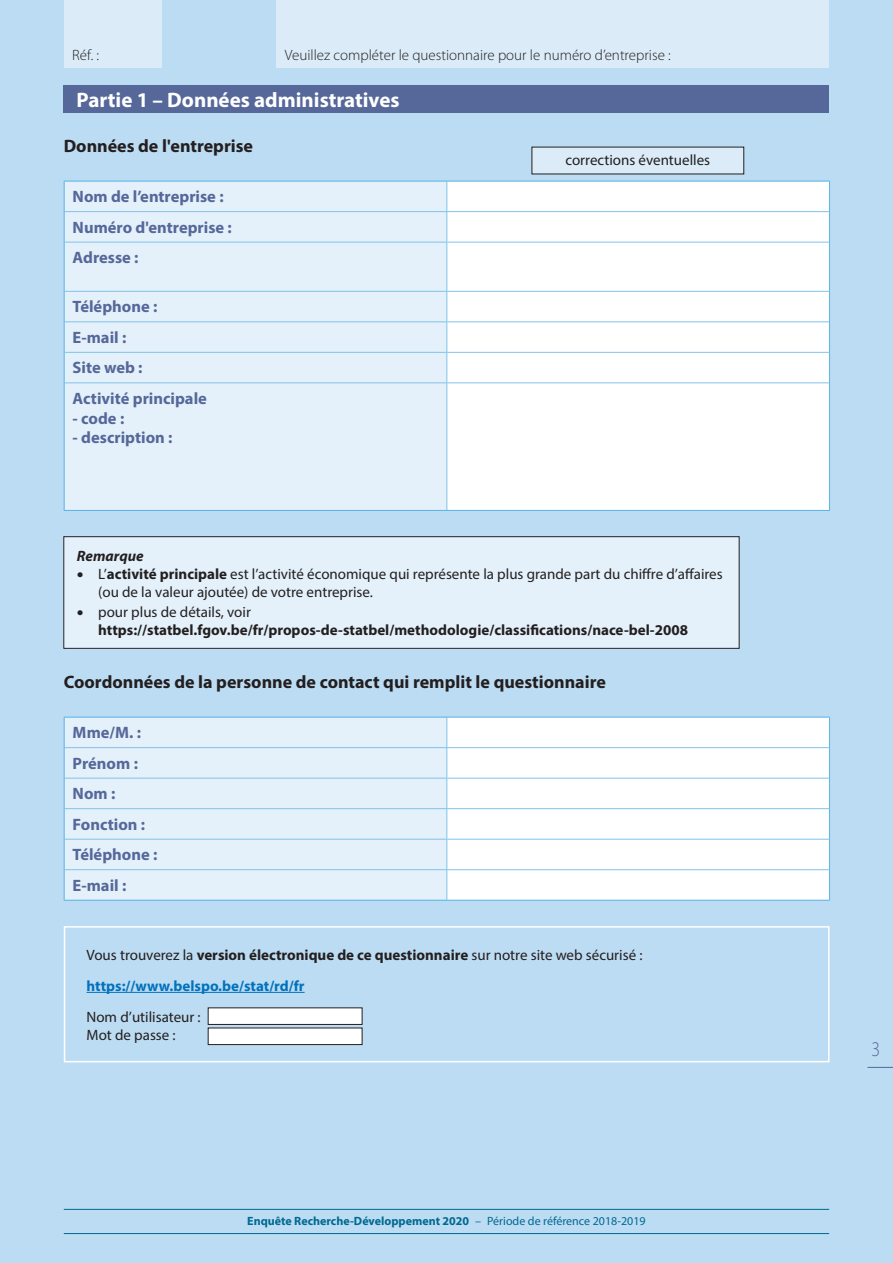
<style>
.page{position:relative;width:893px;height:1263px;background:#bcdcf3}
.page>*{position:absolute;margin:0;border:0;box-sizing:border-box;transform-origin:0 0}
.t1{font:700 21px "Myriad Pro";color:#fff}
.t2{font:300 21px "Myriad Pro";color:#56679a;scale:.85 1}
.t3{font:700 18px "Myriad Pro";color:#231f20}
.t4{font:700 16.5px/30.5px "Myriad Pro";color:#56679a}
.t5{font:15px/18px "Myriad Pro";color:#231f20}
.t6{font:700 15px/18px "Myriad Pro";color:#231f20}
.t7{font:300 15px "Myriad Pro";color:#231f20}
.t8{font:italic 700 15px "Myriad Pro";color:#231f20}
.t9{font:700 12px "Myriad Pro";color:#006991}
.s1{font-size:24px}
.s2{font-weight:700}
.s3{font-weight:400;font-size:24px}
.s4{font-weight:400}
.s5{font-weight:700;color:#0072bc}
</style>
<div class="page">
<div style="left:64px;top:0;width:98px;height:68px;background:#dbecf8"></div>
<div style="left:276px;top:0;width:553px;height:68px;background:#dbecf8"></div>
<hr style="left:64px;top:1209px;width:765px;height:1px;background:#006991">
<hr style="left:64px;top:1233px;width:765px;height:1px;background:#006991">
<svg style="left:867px;top:1067px;width:26px;height:1px"></svg>
<div style="left:64px;top:85px;width:765px;height:28px;background:#56679a"></div>
<div style="left:65px;top:182px;width:381px;height:328px;background:#e4f1fa"></div>
<div style="left:447px;top:182px;width:382px;height:328px;background:#fff"></div>
<hr style="left:446px;top:181px;width:1px;height:30px;background:#82c2ea">
<hr style="left:65px;top:211px;width:382px;height:1px;background:#82c2ea">
<hr style="left:447px;top:211px;width:382px;height:1px;background:#82c2ea">
<hr style="left:446px;top:212px;width:1px;height:30px;background:#82c2ea">
<hr style="left:65px;top:242px;width:382px;height:1px;background:#82c2ea">
<hr style="left:447px;top:242px;width:382px;height:1px;background:#82c2ea">
<hr style="left:446px;top:242px;width:1px;height:49px;background:#82c2ea">
<hr style="left:65px;top:291px;width:382px;height:1px;background:#82c2ea">
<hr style="left:447px;top:291px;width:382px;height:1px;background:#82c2ea">
<svg style="left:446px;top:292px;width:1px;height:29px"></svg>
<hr style="left:65px;top:321px;width:382px;height:1px;background:#82c2ea">
<hr style="left:447px;top:321px;width:382px;height:1px;background:#82c2ea">
<hr style="left:446px;top:322px;width:1px;height:30px;background:#82c2ea">
<hr style="left:65px;top:352px;width:382px;height:1px;background:#82c2ea">
<hr style="left:447px;top:352px;width:382px;height:1px;background:#82c2ea">
<svg style="left:446px;top:353px;width:1px;height:29px"></svg>
<hr style="left:65px;top:382px;width:382px;height:1px;background:#82c2ea">
<hr style="left:447px;top:382px;width:382px;height:1px;background:#82c2ea">
<hr style="left:446px;top:383px;width:1px;height:127px;background:#82c2ea">
<hr style="left:64px;top:181px;width:383px;height:1px;background:#55b3e5">
<hr style="left:64px;top:181px;width:1px;height:31px;background:#55b3e5">
<hr style="left:447px;top:181px;width:383px;height:1px;background:#55b3e5">
<hr style="left:829px;top:181px;width:1px;height:31px;background:#55b3e5">
<hr style="left:64px;top:212px;width:1px;height:30px;background:#55b3e5">
<hr style="left:829px;top:212px;width:1px;height:30px;background:#55b3e5">
<hr style="left:64px;top:242px;width:1px;height:49px;background:#55b3e5">
<hr style="left:829px;top:242px;width:1px;height:49px;background:#55b3e5">
<hr style="left:64px;top:291px;width:1px;height:31px;background:#55b3e5">
<hr style="left:829px;top:291px;width:1px;height:31px;background:#55b3e5">
<hr style="left:64px;top:322px;width:1px;height:30px;background:#55b3e5">
<hr style="left:829px;top:322px;width:1px;height:30px;background:#55b3e5">
<hr style="left:64px;top:352px;width:1px;height:31px;background:#55b3e5">
<hr style="left:829px;top:352px;width:1px;height:31px;background:#55b3e5">
<hr style="left:64px;top:383px;width:1px;height:127px;background:#55b3e5">
<hr style="left:829px;top:383px;width:1px;height:127px;background:#55b3e5">
<hr style="left:64px;top:510px;width:383px;height:1px;background:#55b3e5">
<hr style="left:447px;top:510px;width:383px;height:1px;background:#55b3e5">
<div style="left:65px;top:718px;width:381px;height:181px;background:#e4f1fa"></div>
<div style="left:447px;top:718px;width:382px;height:182px;background:#fff"></div>
<hr style="left:446px;top:717px;width:1px;height:30px;background:#82c2ea">
<hr style="left:65px;top:747px;width:382px;height:1px;background:#82c2ea">
<hr style="left:447px;top:747px;width:382px;height:1px;background:#82c2ea">
<hr style="left:446px;top:748px;width:1px;height:30px;background:#82c2ea">
<hr style="left:65px;top:778px;width:382px;height:1px;background:#82c2ea">
<hr style="left:447px;top:778px;width:382px;height:1px;background:#82c2ea">
<hr style="left:446px;top:778px;width:1px;height:30px;background:#82c2ea">
<hr style="left:65px;top:808px;width:382px;height:1px;background:#82c2ea">
<hr style="left:447px;top:808px;width:382px;height:1px;background:#82c2ea">
<hr style="left:446px;top:809px;width:1px;height:30px;background:#82c2ea">
<hr style="left:65px;top:839px;width:382px;height:1px;background:#82c2ea">
<hr style="left:447px;top:839px;width:382px;height:1px;background:#82c2ea">
<hr style="left:446px;top:839px;width:1px;height:30px;background:#82c2ea">
<hr style="left:65px;top:869px;width:382px;height:1px;background:#82c2ea">
<hr style="left:447px;top:869px;width:382px;height:1px;background:#82c2ea">
<hr style="left:446px;top:870px;width:1px;height:30px;background:#82c2ea">
<hr style="left:64px;top:717px;width:383px;height:1px;background:#55b3e5">
<hr style="left:64px;top:717px;width:1px;height:31px;background:#55b3e5">
<hr style="left:447px;top:717px;width:383px;height:1px;background:#55b3e5">
<hr style="left:829px;top:717px;width:1px;height:31px;background:#55b3e5">
<hr style="left:64px;top:748px;width:1px;height:30px;background:#55b3e5">
<hr style="left:829px;top:748px;width:1px;height:30px;background:#55b3e5">
<hr style="left:64px;top:778px;width:1px;height:31px;background:#55b3e5">
<hr style="left:829px;top:778px;width:1px;height:31px;background:#55b3e5">
<hr style="left:64px;top:809px;width:1px;height:30px;background:#55b3e5">
<hr style="left:829px;top:809px;width:1px;height:30px;background:#55b3e5">
<hr style="left:64px;top:839px;width:1px;height:31px;background:#55b3e5">
<hr style="left:829px;top:839px;width:1px;height:31px;background:#55b3e5">
<hr style="left:64px;top:870px;width:1px;height:30px;background:#55b3e5">
<hr style="left:829px;top:870px;width:1px;height:30px;background:#55b3e5">
<hr style="left:64px;top:900px;width:383px;height:1px;background:#55b3e5">
<hr style="left:447px;top:900px;width:383px;height:1px;background:#55b3e5">
<div style="left:64px;top:537px;width:675px;height:111px;background:#e4f1fa"></div>
<div style="left:63px;top:536px;width:676px;height:113px;border:1px solid #231f20"></div>
<div style="left:532px;top:147px;width:212px;height:27px;background:#dbecf8"></div>
<hr style="left:87px;top:992px;width:218px;height:1px;background:#0072bc">
<div style="left:64px;top:926px;width:766px;height:136px;border:2px solid #fff"></div>
<div style="left:208px;top:1008px;width:154px;height:16px;background:#fff"></div>
<div style="left:208px;top:1007px;width:154px;height:18px;border:1px solid #231f20"></div>
<div style="left:208px;top:1028px;width:154px;height:16px;background:#fff"></div>
<div style="left:208px;top:1027px;width:154px;height:18px;border:1px solid #231f20"></div>
<p class="t7" style="left:72px;top:46px;width:28px">Réf. :</p>
<p class="t7" style="left:285px;top:46px;width:387px">Veuillez compléter le questionnaire pour le numéro d’entreprise :</p>
<h1 class="t1" style="left:77px;top:86px;width:325px">Partie 1 – Données administratives</h1>
<p class="t3" style="left:64px;top:134px;width:191px">Données de l'entreprise</p>
<p class="t4" style="left:73px;top:181px;width:161px">Nom de l’entreprise :<br>Numéro d'entreprise :<br>Adresse :</p>
<p class="t4" style="left:73px;top:291px;width:136px">Téléphone :<br>E-mail :<br>Site web :<br>Activité principale</p>
<p class="t4" style="left:73px;top:402px;width:53px">- code :</p>
<p class="t4" style="left:73px;top:422px;width:101px">- description :</p>
<p class="t5" style="left:565px;top:151px;width:146px">corrections éventuelles</p>
<p class="t8" style="left:77px;top:546px;width:68px">Remarque</p>
<p class="t5" style="left:98px;top:565px;width:626px;text-indent:-21px"><span class="s1">•</span> L’<span class="s2">activité principale</span> est l’activité économique qui représente la plus grande part du chiffre d’affaires (ou de la valeur ajoutée) de votre entreprise.</p>
<p class="t6" style="left:98px;top:603px;width:591px;text-indent:-21px"><span class="s3">•</span> <span class="s4">pour plus de détails, voir </span>https://statbel.fgov.be/fr/propos-de-statbel/methodologie/classifications/nace-bel-2008</p>
<p class="t3" style="left:64px;top:670px;width:544px">Coordonnées de la personne de contact qui remplit le questionnaire</p>
<p class="t4" style="left:73px;top:717px;width:86px">Mme/M. :<br>Prénom :<br>Nom :<br>Fonction :<br>Téléphone :<br>E-mail :</p>
<p class="t5" style="left:87px;top:939px;width:557px;line-height:30.8px">Vous trouverez la <span class="s2">version électronique de ce questionnaire</span> sur notre site web sécurisé : <span class="s5">https://www.belspo.be/stat/rd/fr</span></p>
<p class="t5" style="left:87px;top:1007px;width:116px">Nom d’utilisateur :<br>Mot de passe :</p>
<p class="t9" style="left:247px;top:1213px;width:400px">Enquête Recherche-Développement 2020 <span class="s4">– Période de référence 2018-2019</span></p>
<h1 class="t2" style="left:871px;top:1036px;width:12px">3</h1>
</div>
